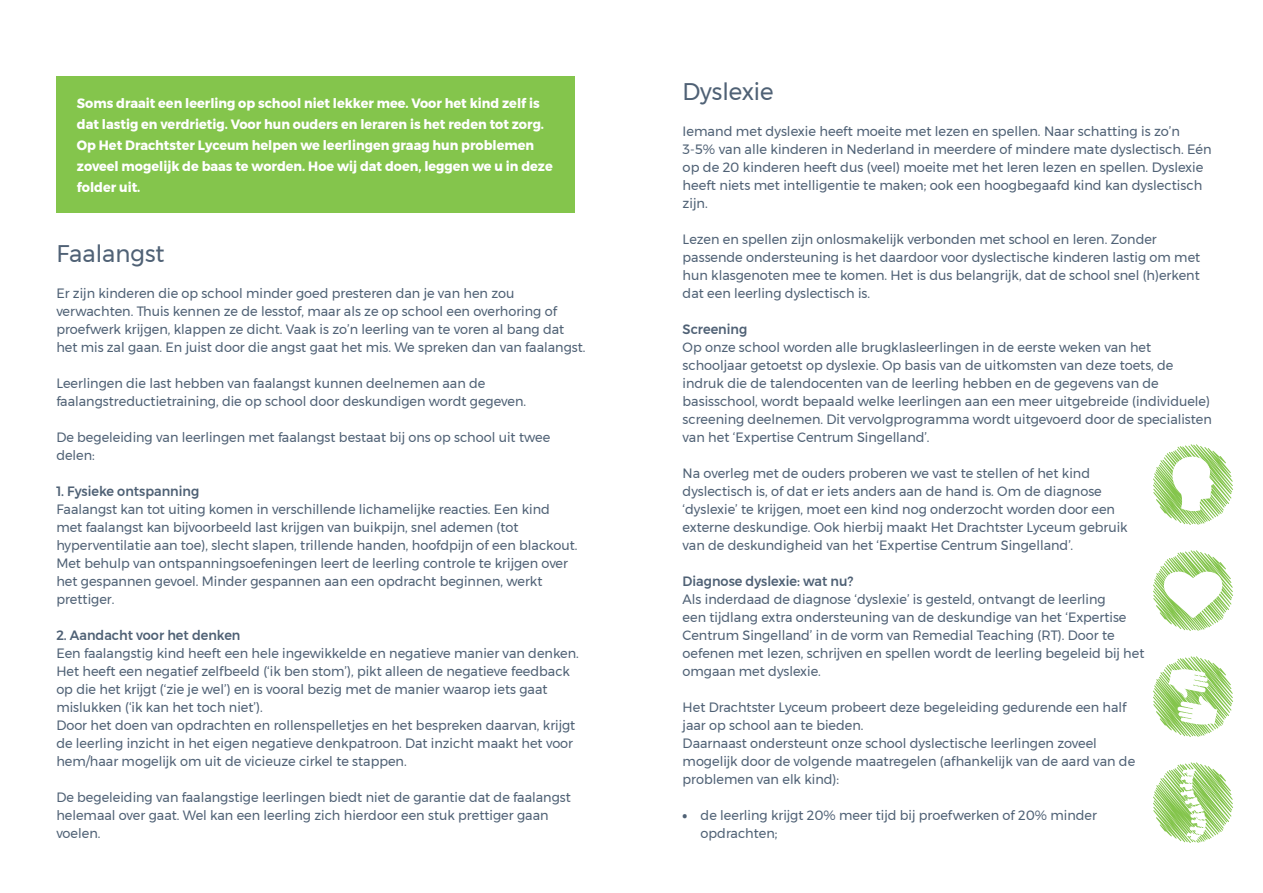
<style>
.page{position:relative;width:1263px;height:893px;background:#fff}
.page>*{position:absolute;margin:0;border:0;box-sizing:border-box;transform-origin:0 0}
.t1{font:24px "Montserrat";color:#4f6175;scale:.95 1}
.t2{font:13.5px/18px "Montserrat";color:#4f6175;scale:.95 1}
.t3{font:13.5px/18px "Montserrat";color:#4f6175;scale:.96 1}
.t4{font:700 13.5px/21px "Montserrat";color:#fff;scale:.95 1}
.t5{font:500 13.5px "Montserrat";color:#4f6175;scale:.95 1}
.s1{font-weight:900}
</style>
<div class="page">
<div style="left:56px;top:76px;width:519px;height:137px;background:#84c54c"></div>
<svg style="left:1153px;top:762px;width:80px;height:81px"></svg>
<svg style="left:1153px;top:656px;width:80px;height:81px"></svg>
<svg style="left:1153px;top:550px;width:80px;height:81px"></svg>
<svg style="left:1153px;top:444px;width:80px;height:81px"></svg>
<p class="t4" style="left:77px;top:93px;width:502px">Soms draait een leerling op school niet lekker mee. Voor het kind zelf is dat lastig en verdrietig. Voor hun ouders en leraren is het reden tot zorg.<br>Op Het Drachtster Lyceum helpen we leerlingen graag hun problemen zoveel mogelijk de baas te worden. Hoe wij dat doen, leggen we u in deze folder uit.</p>
<h1 class="t1" style="left:56px;top:235px;width:115px">Faalangst</h1>
<p class="t2" style="left:56px;top:284px;width:558px">Er zijn kinderen die op school minder goed presteren dan je van hen zou verwachten. Thuis kennen ze de lesstof, maar als ze op school een overhoring of proefwerk krijgen, klappen ze dicht. Vaak is zo’n leerling van te voren al bang dat het mis zal gaan. En juist door die angst gaat het mis. We spreken dan van faalangst.</p>
<p class="t2" style="left:56px;top:374px;width:496px">Leerlingen die last hebben van faalangst kunnen deelnemen aan de faalangstreductietraining, die op school door deskundigen wordt gegeven.</p>
<p class="t2" style="left:56px;top:428px;width:521px">De begeleiding van leerlingen met faalangst bestaat bij ons op school uit twee delen:</p>
<p class="t5" style="left:56px;top:480px;width:152px">1. Fysieke ontspanning</p>
<p class="t2" style="left:56px;top:500px;width:550px">Faalangst kan tot uiting komen in verschillende lichamelijke reacties. Een kind met faalangst kan bijvoorbeeld last krijgen van buikpijn, snel ademen (tot hyperventilatie aan toe), slecht slapen, trillende handen, hoofdpijn of een blackout.<br>Met behulp van ontspanningsoefeningen leert de leerling controle te krijgen over het gespannen gevoel. Minder gespannen aan een opdracht beginnen, werkt prettiger.</p>
<p class="t5" style="left:56px;top:624px;width:195px">2. Aandacht voor het denken</p>
<p class="t2" style="left:56px;top:644px;width:551px">Een faalangstig kind heeft een hele ingewikkelde en negatieve manier van denken.<br>Het heeft een negatief zelfbeeld (‘ik ben stom’), pikt alleen de negatieve feedback op die het krijgt (‘zie je wel’) en is vooral bezig met de manier waarop iets gaat mislukken (‘ik kan het toch niet’).<br>Door het doen van opdrachten en rollenspelletjes en het bespreken daarvan, krijgt de leerling inzicht in het eigen negatieve denkpatroon. Dat inzicht maakt het voor hem/haar mogelijk om uit de vicieuze cirkel te stappen.</p>
<p class="t2" style="left:56px;top:788px;width:543px">De begeleiding van faalangstige leerlingen biedt niet de garantie dat de faalangst helemaal over gaat. Wel kan een leerling zich hierdoor een stuk prettiger gaan voelen.</p>
<h1 class="t1" style="left:683px;top:73px;width:97px">Dyslexie</h1>
<p class="t3" style="left:683px;top:122px;width:553px">Iemand met dyslexie heeft moeite met lezen en spellen. Naar schatting is zo’n 3-5% van alle kinderen in Nederland in meerdere of mindere mate dyslectisch. Eén op de 20 kinderen heeft dus (veel) moeite met het leren lezen en spellen. Dyslexie heeft niets met intelligentie te maken; ook een hoogbegaafd kind kan dyslectisch zijn.</p>
<p class="t2" style="left:683px;top:230px;width:546px">Lezen en spellen zijn onlosmakelijk verbonden met school en leren. Zonder passende ondersteuning is het daardoor voor dyslectische kinderen lastig om met hun klasgenoten mee te komen. Het is dus belangrijk, dat de school snel (h)erkent dat een leerling dyslectisch is.</p>
<p class="t5" style="left:683px;top:319px;width:70px">Screening</p>
<p class="t2" style="left:683px;top:338px;width:559px">Op onze school worden alle brugklasleerlingen in de eerste weken van het schooljaar getoetst op dyslexie. Op basis van de uitkomsten van deze toets, de indruk die de talendocenten van de leerling hebben en de gegevens van de basisschool, wordt bepaald welke leerlingen aan een meer uitgebreide (individuele) screening deelnemen. Dit vervolgprogramma wordt uitgevoerd door de specialisten van het ‘Expertise Centrum Singelland’.</p>
<p class="t2" style="left:683px;top:464px;width:470px">Na overleg met de ouders proberen we vast te stellen of het kind dyslectisch is, of dat er iets anders aan de hand is. Om de diagnose ‘dyslexie’ te krijgen, moet een kind nog onderzocht worden door een externe deskundige. Ook hierbij maakt Het Drachtster Lyceum gebruik van de deskundigheid van het ‘Expertise Centrum Singelland’.</p>
<p class="t5" style="left:683px;top:571px;width:181px">Diagnose dyslexie: wat nu?</p>
<p class="t2" style="left:683px;top:590px;width:488px">Als inderdaad de diagnose ‘dyslexie’ is gesteld, ontvangt de leerling<br>een tijdlang extra ondersteuning van de deskundige van het ‘Expertise Centrum Singelland’ in de vorm van Remedial Teaching (RT). Door te oefenen met lezen, schrijven en spellen wordt de leerling begeleid bij het omgaan met dyslexie.</p>
<p class="t2" style="left:683px;top:698px;width:478px">Het Drachtster Lyceum probeert deze begeleiding gedurende een half jaar op school aan te bieden.<br>Daarnaast ondersteunt onze school dyslectische leerlingen zoveel mogelijk door de volgende maatregelen (afhankelijk van de aard van de problemen van elk kind):</p>
<p class="t2" style="left:701px;top:806px;width:419px;text-indent:-18px"><span class="s1">•</span> de leerling krijgt 20% meer tijd bij proefwerken of 20% minder opdrachten;</p>
</div>
